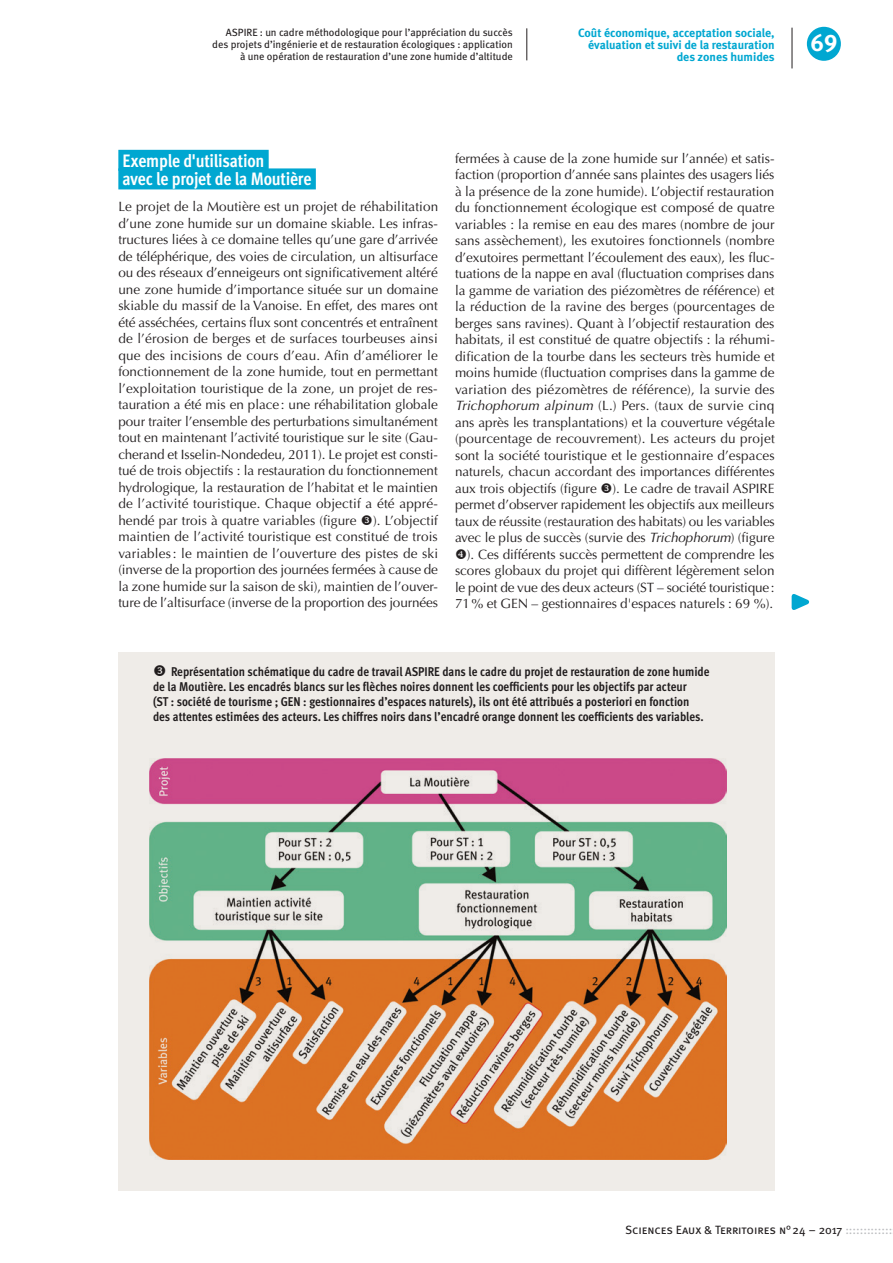
<style>
.page{position:relative;width:893px;height:1263px;background:#fff}
.page>*{position:absolute;margin:0;border:0;box-sizing:border-box;transform-origin:0 0}
.t1{font:24px "Meta Bold Caps Expert";color:#fff}
.t2{font:700 18px/18.6px "Meta Cond OT";letter-spacing:-.015em;color:#fff}
.t3{font:13.5px/16.5px "Optima";letter-spacing:-.005em;color:#231f20;text-align:justify}
.t4{font:700 12.75px/15px "Meta Cond OT";color:#231f20}
.t5{font:700 12px/12px "Meta";color:#00a7d1;text-align:right}
.t6{font:12px "Meta Book Caps";letter-spacing:-.005em;color:#231f20}
.t7{font:10.5px/12px "Meta Book LF";color:#231f20;text-align:right}
.s1{font-style:italic}
.s2{color:#bcbdc0}
</style>
<div class="page">
<hr style="left:526px;top:28px;width:1px;height:32px;background:#231f20">
<svg style="left:791px;top:594px;width:19px;height:16px"></svg>
<div style="left:118px;top:150px;width:151px;height:21px;background:#00a7d1"></div>
<div style="left:118px;top:168px;width:198px;height:21px;background:#00a7d1"></div>
<div style="left:118px;top:652px;width:657px;height:539px;background:#efece8"></div>
<img style="left:150px;top:758px;width:576px;height:402px">
<div style="left:807px;top:27px;width:34px;height:34px;background:#00a7d1;border-radius:50%"></div>
<hr style="left:792px;top:28px;width:1px;height:40px;background:#231f20">
<p class="t7" style="left:212px;top:26px;width:302px">ASPIRE : un cadre méthodologique pour l’appréciation du succès des projets d’ingénierie et de restauration écologiques : application à une opération de restauration d’une zone humide d’altitude</p>
<p class="t5" style="left:578px;top:27px;width:198px">Coût économique, acceptation sociale, évaluation et suivi de la restauration des zones humides</p>
<h1 class="t1" style="left:810px;top:28px;width:28px">69</h1>
<h2 class="t2" style="left:123px;top:152px;width:190px">Exemple d'utilisation<br>avec le projet de la Moutière</h2>
<p class="t3" style="left:118px;top:199px;width:321px">Le projet de la Moutière est un projet de réhabilitation d’une zone humide sur un domaine skiable. Les infras&shy;tructures liées à ce domaine telles qu’une gare d’arrivée de téléphérique, des voies de circulation, un altisurface ou des réseaux d’enneigeurs ont significativement altéré une zone humide d’importance située sur un domaine skiable du massif de la Vanoise. En effet, des mares ont été asséchées, certains flux sont concentrés et entraînent de l’érosion de berges et de surfaces tourbeuses ainsi que des incisions de cours d’eau. Afin d’améliorer le fonctionnement de la zone humide, tout en permettant l’exploitation touristique de la zone, un projet de res&shy;tauration a été mis en place: une réhabilitation globale pour traiter l’ensemble des perturbations simultanément tout en maintenant l’activité touristique sur le site (Gau&shy;cherand et Isselin-Nondedeu, 2011). Le projet est consti&shy;tué de trois objectifs : la restauration du fonctionnement hydrologique, la restauration de l’habitat et le maintien de l’activité touristique. Chaque objectif a été appré&shy;hendé par trois à quatre variables (figure ). L’objectif maintien de l’activité touristique est constitué de trois variables: le maintien de l’ouverture des pistes de ski (inverse de la proportion des journées fermées à cause de la zone humide sur la saison de ski), maintien de l’ouver&shy;ture de l’altisurface (inverse de la proportion des journées</p>
<p class="t3" style="left:455px;top:150px;width:321px;text-align:right">fermées à cause de la zone humide sur l’année) et satis&shy;faction (proportion d’année sans plaintes des usagers liés à la présence de la zone humide). L’objectif restauration du fonctionnement écologique est composé de quatre variables : la remise en eau des mares (nombre de jour sans assèchement), les exutoires fonctionnels (nombre d’exutoires permettant l’écoulement des eaux), les fluc&shy;tuations de la nappe en aval (fluctuation comprises dans la gamme de variation des piézomètres de référence) et la réduction de la ravine des berges (pourcentages de berges sans ravines). Quant à l’objectif restauration des habitats, il est constitué de quatre objectifs : la réhumi&shy;dification de la tourbe dans les secteurs très humide et moins humide (fluctuation comprises dans la gamme de variation des piézomètres de référence), la survie des <span class="s1">Trichophorum alpinum</span> (L.) Pers. (taux de survie cinq ans après les transplantations) et la couverture végétale (pourcentage de recouvrement). Les acteurs du projet sont la société touristique et le gestionnaire d’espaces naturels, chacun accordant des importances différentes aux trois objectifs (figure ). Le cadre de travail ASPIRE permet d’observer rapidement les objectifs aux meilleurs taux de réussite (restauration des habitats) ou les variables avec le plus de succès (survie des <span class="s1">Trichophorum</span>) (figure ). Ces différents succès permettent de comprendre les scores globaux du projet qui diffèrent légèrement selon le point de vue des deux acteurs (ST – société touristique:<br>71% et GEN – gestionnaires d'espaces naturels : 69 %).</p>
<p class="t4" style="left:153px;top:665px;width:558px;text-indent:18px">Représentation schématique du cadre de travail ASPIRE dans le cadre du projet de restauration de zone humide de la Moutière. Les encadrés blancs sur les flèches noires donnent les coefficients pour les objectifs par acteur<br>(ST : société de tourisme ; GEN : gestionnaires d’espaces naturels), ils ont été attribués a posteriori en fonction des attentes estimées des acteurs. Les chiffres noirs dans l’encadré orange donnent les coefficients des variables.</p>
<p class="t6" style="left:625px;top:1223px;width:269px">Sciences Eaux &amp; Territoires n°24 – 2017 <span class="s2">:::::::::::::</span></p>
</div>
